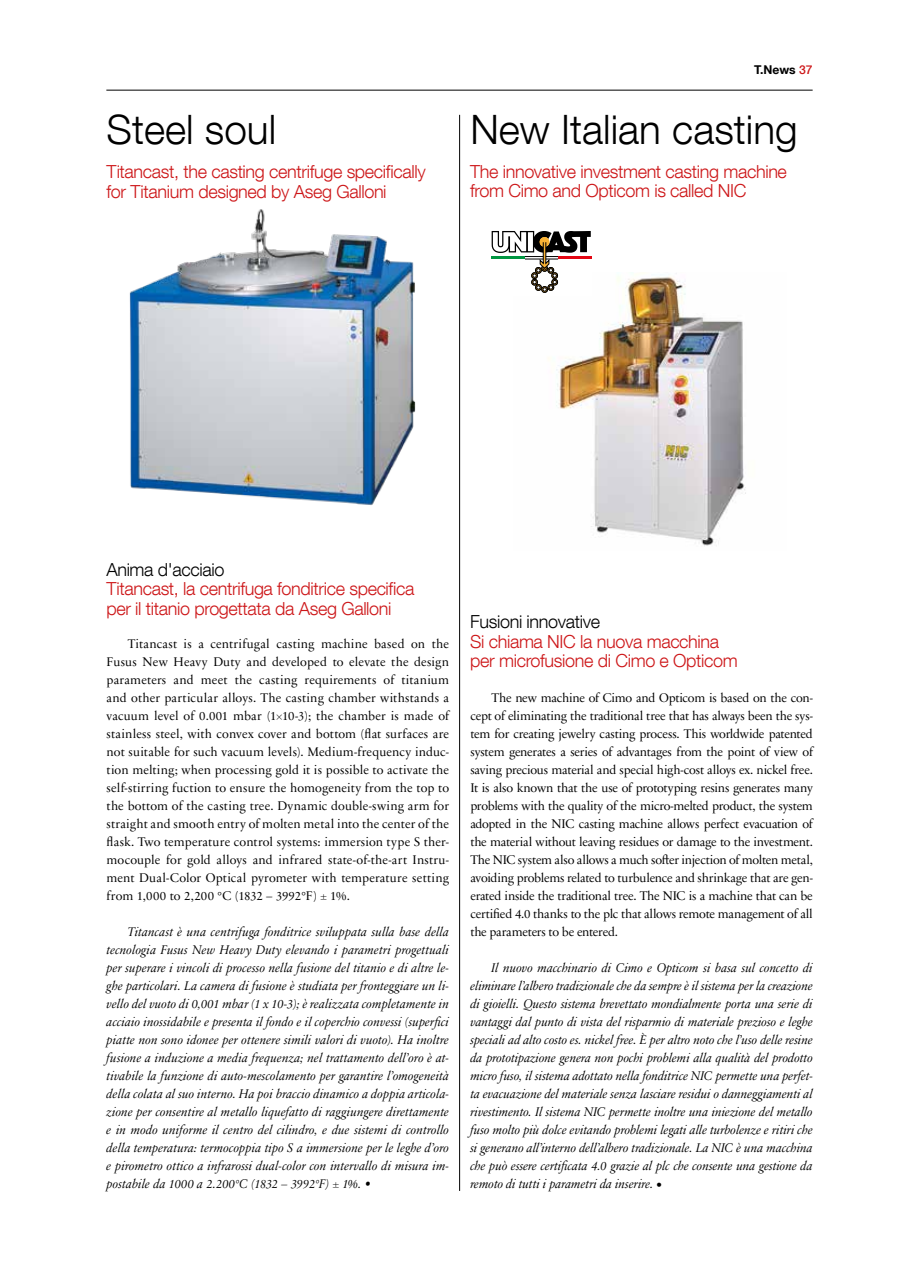
<style>
.page{position:relative;width:902px;height:1276px;background:#fff}
.page>*{position:absolute;margin:0;border:0;box-sizing:border-box;transform-origin:0 0}
.t1{font:300 40.5px "Helvetica Neue LT Com";color:#000}
.t2{font:300 18px/19.5px "Helvetica Neue LT Com";letter-spacing:-.02em;color:#cd1719}
.t3{font:300 18px "Helvetica Neue LT Com";letter-spacing:-.02em;color:#000}
.t4{font:12.75px/18px "Sabon Next LT Pro Display It";letter-spacing:-.005em;color:#000;text-align:justify}
.t5{font:12.75px/18px "Sabon Next LT Pro Display";letter-spacing:-.005em;color:#000;text-align:justify}
.t6{font:700 12.15px "Helvetica Neue LT Com";color:#000}
.s1{font-weight:500;color:#cd1719}
.s2{font-family:"Romain BP Text"}
</style>
<div class="page">
<hr style="left:106px;top:90px;width:706px;height:1px;background:#000">
<hr style="left:459px;top:115px;width:1px;height:1076px;background:#000">
<img style="left:129px;top:209px;width:287px;height:296px">
<img style="left:548px;top:273px;width:198px;height:273px">
<div style="left:491px;top:231px;width:100px;height:64px;background:#fff"></div>
<hr style="left:558px;top:256px;width:33px;height:3px;background:#e30613">
<svg style="left:491px;top:231px;width:99px;height:62px"></svg>
<h1 class="t1" style="left:107px;top:105px;width:171px">Steel soul</h1>
<h2 class="t2" style="left:107px;top:161px;width:320px">Titancast, the casting centrifuge specifically for Titanium designed by Aseg Galloni</h2>
<p class="t6" style="left:754px;top:61px;width:60px">T.News <span class="s1">37</span></p>
<h1 class="t1" style="left:470px;top:105px;width:329px">New Italian casting</h1>
<h2 class="t2" style="left:470px;top:161px;width:318px">The innovative investment casting machine from Cimo and Opticom is called NIC</h2>
<h2 class="t3" style="left:106px;top:558px;width:120px">Anima d'acciaio</h2>
<h2 class="t2" style="left:106px;top:578px;width:310px">Titancast, la centrifuga fonditrice specifica per il titanio progettata da Aseg Galloni</h2>
<p class="t5" style="left:107px;top:634px;width:344px;text-indent:21px">Titancast is a centrifugal casting machine based on the Fusus New Heavy Duty and developed to elevate the design parameters and meet the casting requirements of titanium and other particular alloys. The casting chamber withstands a vacuum level of 0.001 mbar (1×10-3); the chamber is made of stainless steel, with convex cover and bottom (flat surfaces are not suitable for such vacuum levels). Medium-frequency induc&shy;tion melting; when processing gold it is possible to activate the self-stirring fuction to ensure the homogeneity from the top to the bottom of the casting tree. Dynamic double-swing arm for straight and smooth entry of molten metal into the center of the flask. Two temperature control systems: immersion type S ther&shy;mocouple for gold alloys and infrared state-of-the-art Instru&shy;ment Dual-Color Optical pyrometer with temperature setting from 1,000 to 2,200 °C (1832 – 3992°F) ± 1%.</p>
<p class="t4" style="left:107px;top:922px;width:344px;text-indent:21px">Titancast è una centrifuga fonditrice sviluppata sulla base della tecnologia Fusus New Heavy Duty elevando i parametri progettuali per superare i vincoli di processo nella fusione del titanio e di altre le&shy;ghe particolari. La camera di fusione è studiata per fronteggiare un li&shy;vello del vuoto di 0,001 mbar (1 x 10-3); è realizzata completamente in acciaio inossidabile e presenta il fondo e il coperchio convessi (superfici piatte non sono idonee per ottenere simili valori di vuoto). Ha inoltre fusione a induzione a media frequenza; nel trattamento dell’oro è at&shy;tivabile la funzione di auto-mescolamento per garantire l’omogeneità della colata al suo interno. Ha poi braccio dinamico a doppia articola&shy;zione per consentire al metallo liquefatto di raggiungere direttamente e in modo uniforme il centro del cilindro, e due sistemi di controllo della temperatura: termocoppia tipo S a immersione per le leghe d’oro e pirometro ottico a infrarossi dual-color con intervallo di misura im&shy;postabile da 1000 a 2.200°C (1832 – 3992°F) ± 1%. •</p>
<h2 class="t3" style="left:470px;top:611px;width:131px">Fusioni innovative</h2>
<h2 class="t2" style="left:470px;top:631px;width:269px">Si chiama NIC la nuova macchina per microfusione di Cimo e Opticom</h2>
<p class="t5" style="left:470px;top:688px;width:344px;text-indent:21px">The new machine of Cimo and Opticom is based on the con&shy;cept of eliminating the traditional tree that has always been the sys&shy;tem for creating jewelry casting process. This worldwide patented system generates a series of advantages from the point of view of saving precious material and special high-cost alloys ex. nickel free.<br>It is also known that the use of prototyping resins generates many problems with the quality of the micro-melted product, the system adopted in the NIC casting machine allows perfect evacuation of the material without leaving residues or damage to the investment.<br>The NIC system also allows a much softer injection of molten metal, avoiding problems related to turbulence and shrinkage that are gen&shy;erated inside the traditional tree. The NIC is a machine that can be certified 4.0 thanks to the plc that allows remote management of all the parameters to be entered.</p>
<p class="t4" style="left:470px;top:958px;width:344px;text-indent:21px">Il nuovo macchinario di Cimo e Opticom si basa sul concetto di eliminare l’albero tradizionale che da sempre è il sistema per la creazione di gioielli. Questo sistema brevettato mondialmente porta una serie di vantaggi dal punto di vista del risparmio di materiale prezioso e leghe speciali ad alto costo es. nickel free. È per altro noto che l’uso delle resine da prototipazione genera non pochi problemi alla qualità del prodotto micro fuso, il sistema adottato nella fonditrice NIC permette una perfet&shy;ta evacuazione del materiale senza lasciare residui o danneggiamenti al rivestimento. Il sistema NIC permette inoltre una iniezione del metallo fuso molto più dolce evitando problemi legati alle turbolenze e ritiri che si generano all’interno dell’albero tradizionale. La NIC è una macchina che può essere certificata 4.0 grazie al plc che consente una gestione da remoto di tutti i parametri da inserire. <span class="s2">•</span></p>
</div>
